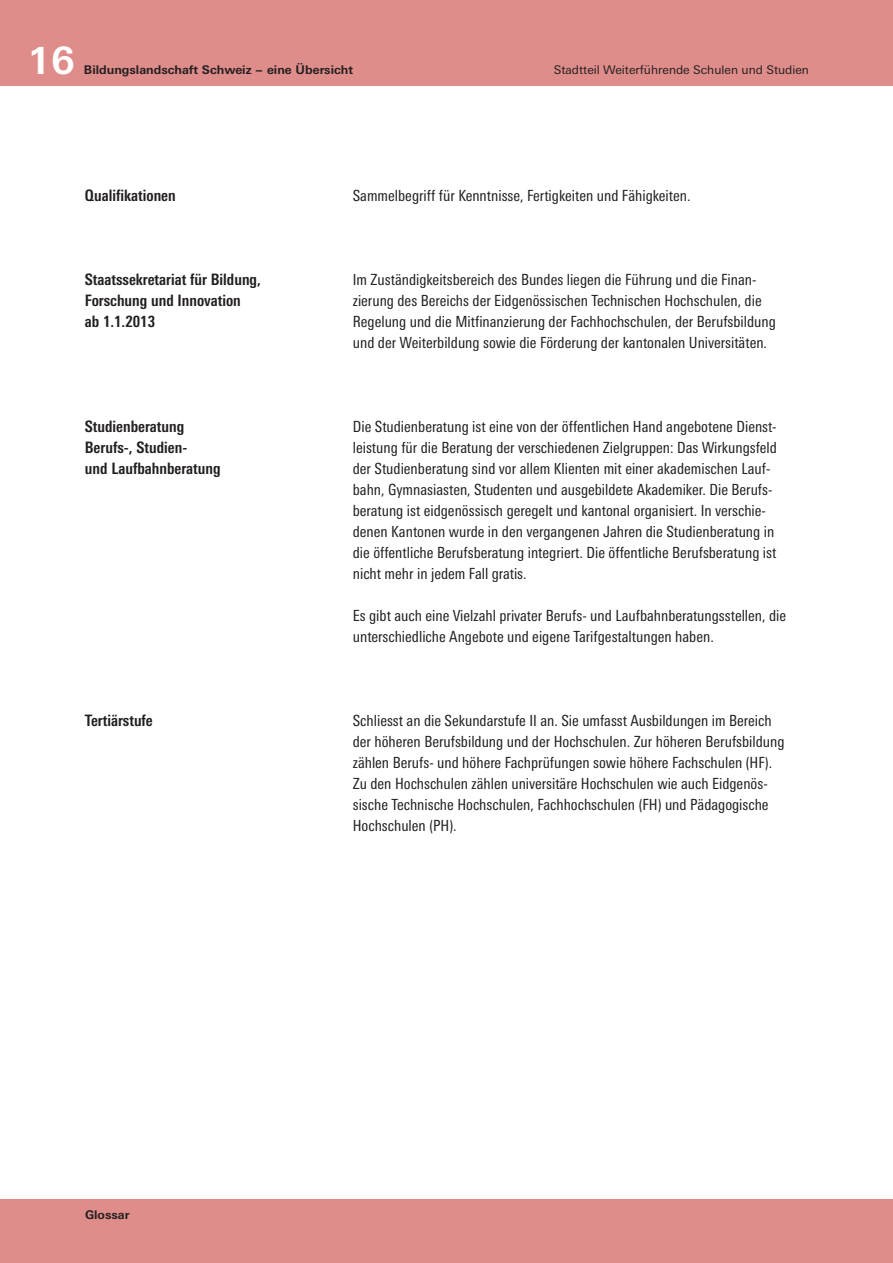
<style>
.page{position:relative;width:893px;height:1263px;background:#fff}
.page>*{position:absolute;margin:0;border:0;box-sizing:border-box;transform-origin:0 0}
.t1{font:700 37.5px "LT Univers Basic";color:#fff}
.t2{font:700 condensed 15.75px/21px "LT Univers";color:#231f20}
.t3{font:condensed 15.3px/21px "LT Univers";color:#231f20}
.t4{font:700 12px "LT Univers Basic";color:#231f20}
.t5{font:12px "LT Univers Basic";color:#231f20}
</style>
<div class="page">
<div style="left:0;top:0;width:893px;height:85px;background:#df8d8a"></div>
<div style="left:0;top:1199px;width:893px;height:64px;background:#df8d8a"></div>
<h1 class="t1" style="left:27px;top:38px;width:49px">16</h1>
<p class="t4" style="left:84px;top:63px;width:271px">Bildungslandschaft Schweiz − eine Übersicht</p>
<p class="t5" style="left:554px;top:63px;width:257px">Stadtteil Weiterführende Schulen und Studien</p>
<p class="t2" style="left:85px;top:185px;width:92px">Qualifikationen</p>
<p class="t3" style="left:353px;top:185px;width:339px">Sammelbegriff für Kenntnisse, Fertigkeiten und Fähigkeiten.</p>
<p class="t2" style="left:85px;top:269px;width:177px">Staatssekretariat für Bildung,<br>Forschung und Innovation<br>ab 1.1.2013</p>
<p class="t3" style="left:353px;top:269px;width:425px">Im Zuständigkeitsbereich des Bundes liegen die Führung und die Finan&shy;zierung des Bereichs der Eidgenössischen Technischen Hochschulen, die Regelung und die Mitfinanzierung der Fachhochschulen, der Berufsbildung und der Weiterbildung sowie die Förderung der kantonalen Universitäten.</p>
<p class="t2" style="left:85px;top:416px;width:137px">Studienberatung<br>Berufs-, Studien-<br>und Laufbahnberatung</p>
<p class="t3" style="left:353px;top:416px;width:426px">Die Studienberatung ist eine von der öffentlichen Hand angebotene Dienst&shy;leistung für die Beratung der verschiedenen Zielgruppen: Das Wirkungsfeld der Studienberatung sind vor allem Klienten mit einer akademischen Lauf&shy;bahn, Gymnasiasten, Studenten und ausgebildete Akademiker. Die Berufs&shy;beratung ist eidgenössisch geregelt und kantonal organisiert. In verschie&shy;denen Kantonen wurde in den vergangenen Jahren die Studienberatung in die öffentliche Berufsberatung integriert. Die öffentliche Berufsberatung ist nicht mehr in jedem Fall gratis.</p>
<p class="t3" style="left:353px;top:605px;width:435px">Es gibt auch eine Vielzahl privater Berufs- und Laufbahnberatungsstellen, die unterschiedliche Angebote und eigene Tarifgestaltungen haben.</p>
<p class="t2" style="left:85px;top:710px;width:69px">Tertiärstufe</p>
<p class="t3" style="left:353px;top:710px;width:433px">Schliesst an die Sekundarstufe II an. Sie umfasst Ausbildungen im Bereich der höheren Berufsbildung und der Hochschulen. Zur höheren Berufsbildung zählen Berufs- und höhere Fachprüfungen sowie höhere Fachschulen (HF).<br>Zu den Hochschulen zählen universitäre Hochschulen wie auch Eidgenös&shy;sische Technische Hochschulen, Fachhochschulen (FH) und Pädagogische Hochschulen (PH).</p>
<p class="t4" style="left:85px;top:1207px;width:46px">Glossar</p>
</div>
